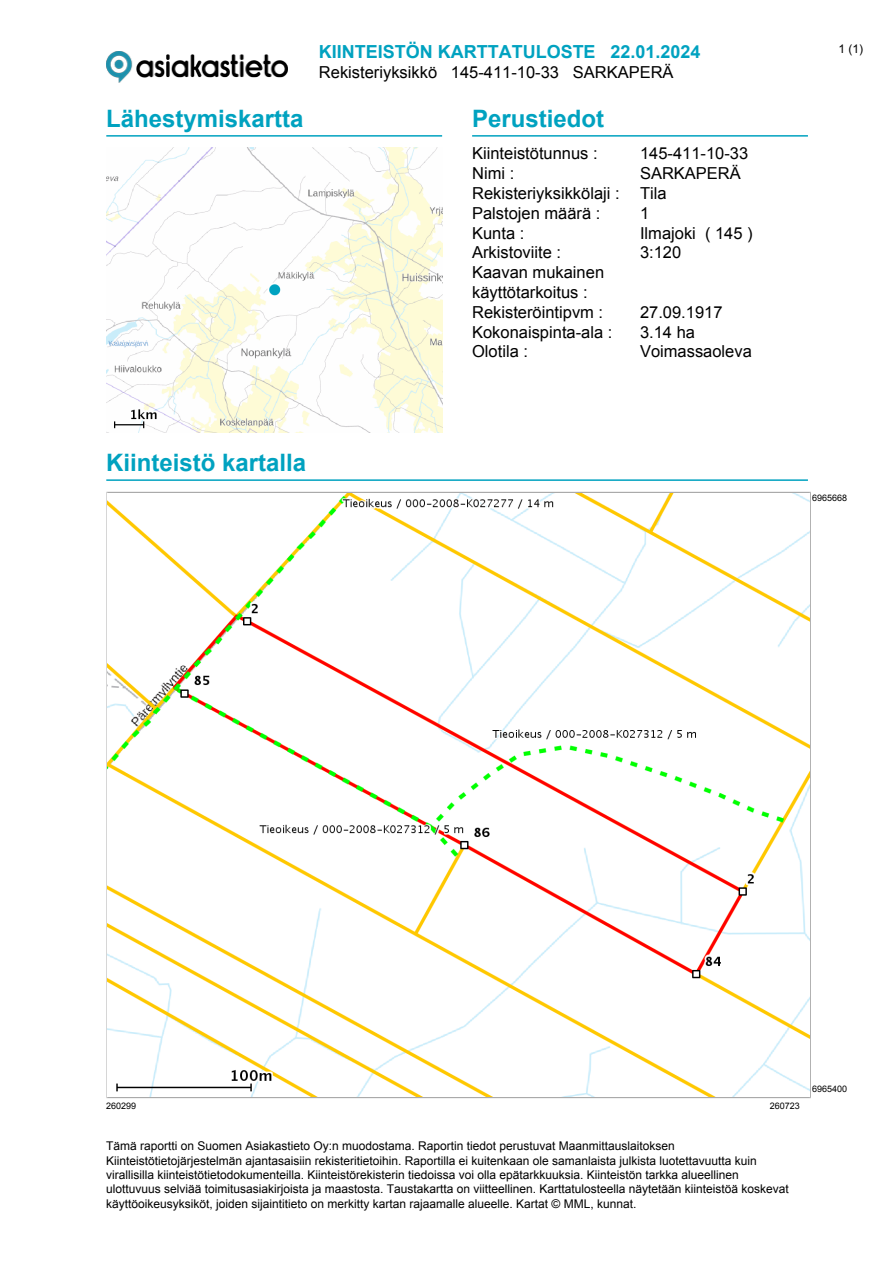
<style>
.page{position:relative;width:893px;height:1263px;background:#fff}
.page>*{position:absolute;margin:0;border:0;box-sizing:border-box;transform-origin:0 0}
.t1{font:700 24px "Arial";color:#00a2c0}
.t2{font:700 18px "Arial";color:#00a2c0}
.t3{font:16.5px/19.8px "Arial";color:#000}
.t4{font:12px/14.4px "Arial";color:#000}
.t5{font:9px "Arial";color:#000}
</style>
<div class="page">
<img style="left:106px;top:51px;width:181px;height:32px">
<hr style="left:106px;top:135px;width:336px;height:2px;background:#00a2c0">
<hr style="left:472px;top:135px;width:336px;height:2px;background:#00a2c0">
<img style="left:106px;top:147px;width:336px;height:285px">
<hr style="left:106px;top:479px;width:702px;height:2px;background:#00a2c0">
<img style="left:108px;top:493px;width:701px;height:604px">
<h2 class="t2" style="left:319px;top:40px;width:383px">KIINTEISTÖN KARTTATULOSTE 22.01.2024</h2>
<p class="t4" style="left:838px;top:42px;width:26px">1 (1)</p>
<h3 class="t3" style="left:319px;top:63px;width:356px">Rekisteriyksikkö 145-411-10-33 SARKAPERÄ</h3>
<h1 class="t1" style="left:106px;top:103px;width:199px">Lähestymiskartta</h1>
<h1 class="t1" style="left:472px;top:103px;width:133px">Perustiedot</h1>
<h3 class="t3" style="left:472px;top:144px;width:127px">Kiinteistötunnus :</h3>
<h3 class="t3" style="left:640px;top:144px;width:110px">145-411-10-33</h3>
<h3 class="t3" style="left:472px;top:164px;width:44px">Nimi :</h3>
<h3 class="t3" style="left:472px;top:164px;width:270px;text-indent:168px">SARKAPERÄ<br>Rekisteriyksikkölaji : Tila<br>Palstojen määrä :</h3>
<h3 class="t3" style="left:640px;top:203px;width:11px">1</h3>
<h3 class="t3" style="left:472px;top:223px;width:54px">Kunta :</h3>
<h3 class="t3" style="left:640px;top:223px;width:114px">Ilmajoki ( 145 )</h3>
<h3 class="t3" style="left:472px;top:243px;width:90px">Arkistoviite :</h3>
<h3 class="t3" style="left:640px;top:243px;width:43px">3:120</h3>
<h3 class="t3" style="left:472px;top:263px;width:134px">Kaavan mukainen käyttötarkoitus :<br>Rekisteröintipvm :</h3>
<h3 class="t3" style="left:640px;top:302px;width:84px">27.09.1917</h3>
<h1 class="t1" style="left:106px;top:447px;width:201px">Kiinteistö kartalla</h1>
<h3 class="t3" style="left:472px;top:322px;width:142px">Kokonaispinta-ala :</h3>
<h3 class="t3" style="left:640px;top:322px;width:57px">3.14 ha</h3>
<h3 class="t3" style="left:472px;top:342px;width:57px">Olotila :</h3>
<h3 class="t3" style="left:640px;top:342px;width:113px">Voimassaoleva</h3>
<p class="t5" style="left:812px;top:492px;width:37px">6965668</p>
<p class="t5" style="left:106px;top:1100px;width:32px">260299</p>
<p class="t5" style="left:770px;top:1100px;width:32px">260723</p>
<p class="t4" style="left:106px;top:1139px;width:684px">Tämä raportti on Suomen Asiakastieto Oy:n muodostama. Raportin tiedot perustuvat Maanmittauslaitoksen Kiinteistötietojärjestelmän ajantasaisiin rekisteritietoihin. Raportilla ei kuitenkaan ole samanlaista julkista luotettavuutta kuin virallisilla kiinteistötietodokumenteilla. Kiinteistörekisterin tiedoissa voi olla epätarkkuuksia. Kiinteistön tarkka alueellinen ulottuvuus selviää toimitusasiakirjoista ja maastosta. Taustakartta on viitteellinen. Karttatulosteella näytetään kiinteistöä koskevat käyttöoikeusyksiköt, joiden sijaintitieto on merkitty kartan rajaamalle alueelle. Kartat © MML, kunnat.</p>
<p class="t5" style="left:812px;top:1083px;width:37px">6965400</p>
</div>
